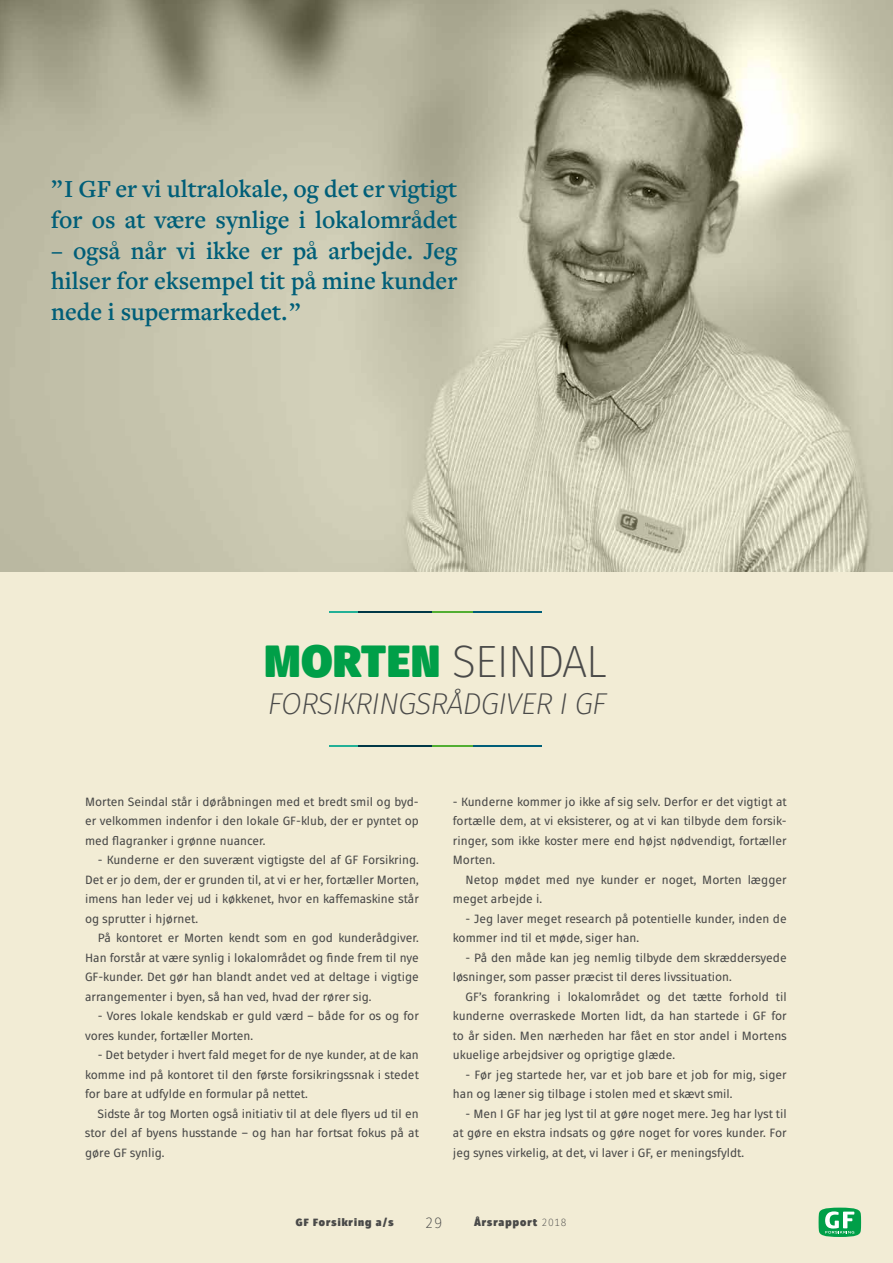
<style>
.page{position:relative;width:893px;height:1263px;background:#f2ecd5}
.page>*{position:absolute;margin:0;border:0;box-sizing:border-box;transform-origin:0 0}
.t1{font:300 45px "Fuse V.2 Display";letter-spacing:-.03em;color:#4a4a49}
.t2{font:italic 300 30px "Fuse V.2 Display";letter-spacing:-.03em;color:#4a4a49}
.t3{font:600 25.5px/30.6px "Freight Text Pro";color:#005e78}
.t4{font:300 15px "Fuse V.2 Display";color:#4a4a49}
.t5{font:12px/19.5px "Fuse V.2 Display";color:#4a4a49;text-align:justify}
.t6{font:900 10.5px "Fuse V.2 Display";letter-spacing:.1em;color:#4a4a49}
.s1{font-weight:900;color:#009f48}
.s2{font-weight:300}
</style>
<div class="page">
<svg style="left:819px;top:1207px;width:42px;height:30px"></svg>
<hr style="left:432px;top:611px;width:42px;height:1px;background:#52ae32">
<hr style="left:358px;top:611px;width:74px;height:1px;background:#013847">
<hr style="left:474px;top:611px;width:68px;height:1px;background:#005e78">
<svg style="left:330px;top:611px;width:28px;height:1px"></svg>
<hr style="left:432px;top:745px;width:42px;height:1px;background:#52ae32">
<hr style="left:358px;top:745px;width:74px;height:1px;background:#013847">
<hr style="left:474px;top:745px;width:68px;height:1px;background:#005e78">
<svg style="left:330px;top:745px;width:28px;height:1px"></svg>
<img style="left:0;top:0;width:893px;height:571px">
<h3 class="t3" style="left:51px;top:173px;width:408px">” I GF er vi ultralokale, og det er vigtigt for os at være synlige i lokalområdet</h3>
<h3 class="t3" style="left:51px;top:234px;width:408px;text-align:justify">– også når vi ikke er på arbejde. Jeg hilser for eksempel tit på mine kunder nede i supermarkedet. ”</h3>
<h1 class="t1" style="left:265px;top:635px;width:344px"><span class="s1">MORTEN</span> SEINDAL</h1>
<h2 class="t2" style="left:266px;top:687px;width:340px">FORSIKRINGSRÅDGIVER I GF</h2>
<p class="t5" style="left:85px;top:792px;width:335px;text-align:left">Morten Seindal står i døråbningen med et bredt smil og byd&shy;er velkommen indenfor i den lokale GF-klub, der er pyntet op med flagranker i grønne nuancer.</p>
<p class="t5" style="left:85px;top:850px;width:335px;text-indent:13px">- Kunderne er den suverænt vigtigste del af GF Forsikring.<br>Det er jo dem, der er grunden til, at vi er her, fortæller Morten, imens han leder vej ud i køkkenet, hvor en kaffemaskine står og sprutter i hjørnet.</p>
<p class="t5" style="left:85px;top:928px;width:335px;text-indent:13px">På kontoret er Morten kendt som en god kunderådgiver.<br>Han forstår at være synlig i lokalområdet og finde frem til nye GF-kunder. Det gør han blandt andet ved at deltage i vigtige arrangementer i byen, så han ved, hvad der rører sig.</p>
<p class="t5" style="left:85px;top:1006px;width:335px;text-indent:13px">- Vores lokale kendskab er guld værd – både for os og for vores kunder, fortæller Morten.</p>
<p class="t5" style="left:85px;top:1045px;width:335px;text-indent:13px">- Det betyder i hvert fald meget for de nye kunder, at de kan komme ind på kontoret til den første forsikringssnak i stedet for bare at udfylde en formular på nettet.</p>
<p class="t5" style="left:85px;top:1104px;width:335px;text-indent:13px">Sidste år tog Morten også initiativ til at dele flyers ud til en stor del af byens husstande – og han har fortsat fokus på at gøre GF synlig.</p>
<p class="t5" style="left:453px;top:792px;width:335px">- Kunderne kommer jo ikke af sig selv. Derfor er det vigtigt at fortælle dem, at vi eksisterer, og at vi kan tilbyde dem forsik&shy;ringer, som ikke koster mere end højst nødvendigt, fortæller Morten.</p>
<p class="t5" style="left:453px;top:870px;width:335px;text-indent:13px">Netop mødet med nye kunder er noget, Morten lægger meget arbejde i.</p>
<p class="t5" style="left:453px;top:909px;width:335px;text-indent:13px">- Jeg laver meget research på potentielle kunder, inden de kommer ind til et møde, siger han.</p>
<p class="t5" style="left:453px;top:948px;width:335px;text-indent:13px">- På den måde kan jeg nemlig tilbyde dem skræddersyede løsninger, som passer præcist til deres livssituation.</p>
<p class="t5" style="left:453px;top:987px;width:335px;text-indent:13px">GF’s forankring i lokalområdet og det tætte forhold til kunderne overraskede Morten lidt, da han startede i GF for to år siden. Men nærheden har fået en stor andel i Mortens ukuelige arbejdsiver og oprigtige glæde.</p>
<p class="t5" style="left:453px;top:1065px;width:335px;text-indent:13px">- Før jeg startede her, var et job bare et job for mig, siger han og læner sig tilbage i stolen med et skævt smil.</p>
<p class="t5" style="left:453px;top:1104px;width:335px;text-indent:13px">- Men I GF har jeg lyst til at gøre noget mere. Jeg har lyst til at gøre en ekstra indsats og gøre noget for vores kunder. For jeg synes virkelig, at det, vi laver i GF, er meningsfyldt.</p>
<p class="t6" style="left:296px;top:1215px;width:99px">GF Forsikring a/s</p>
<p class="t4" style="left:426px;top:1214px;width:18px">29</p>
<p class="t6" style="left:475px;top:1215px;width:93px">Årsrapport <span class="s2">2018</span></p>
</div>
